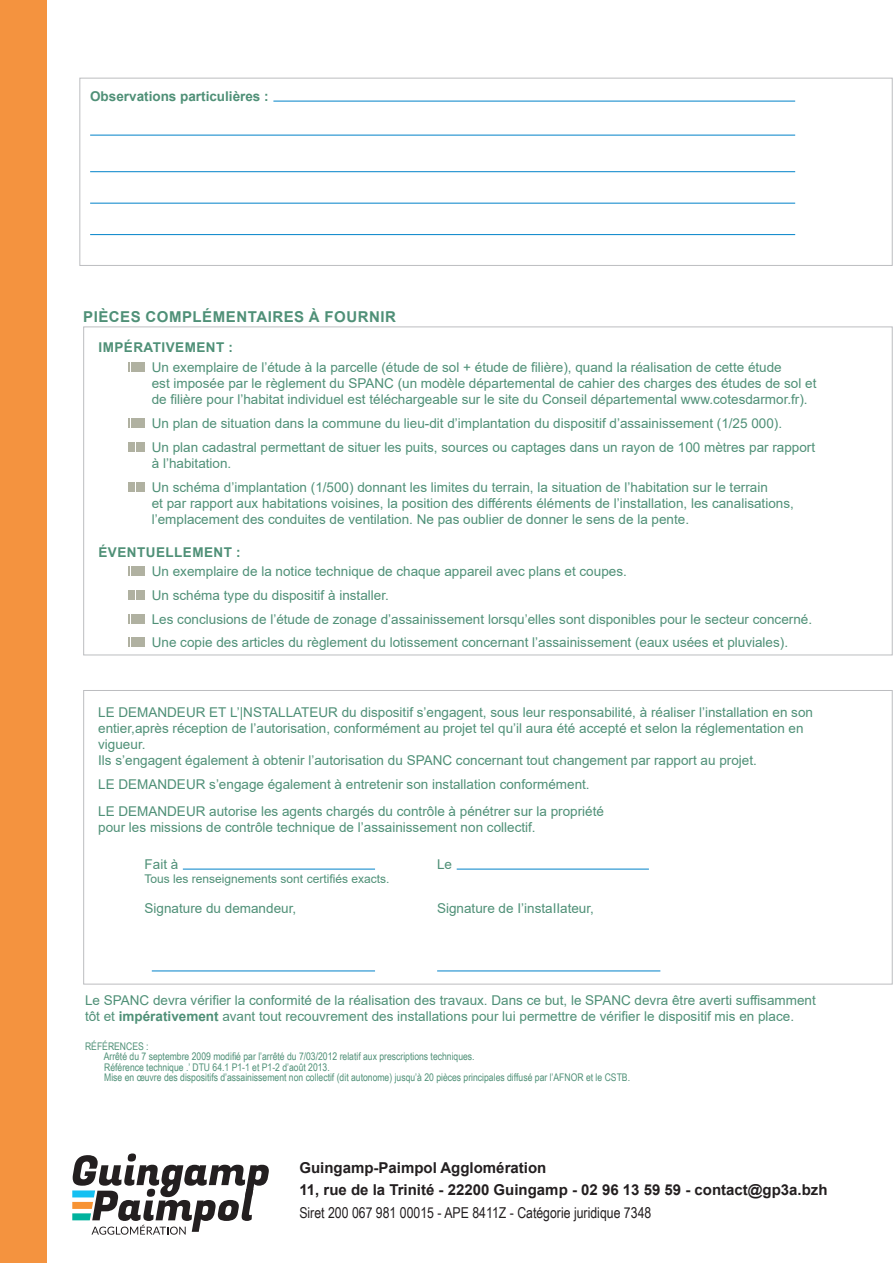
<style>
.page{position:relative;width:893px;height:1263px;background:#fff}
.page>*{position:absolute;margin:0;border:0;box-sizing:border-box;transform-origin:0 0}
.t1{font:700 15px "Arial";color:#231f20}
.t2{font:15px "Arial Narrow";color:#231f20}
.t3{font:700 15px "Arial";letter-spacing:.035em;color:#4f9077}
.t4{font:13.5px/16.2px "Arial";color:#4f9077}
.t5{font:700 13.5px "Arial";letter-spacing:.035em;color:#4f9077}
.t6{font:700 13.5px "Arial";color:#4f9077}
.t7{font:12px "Arial";color:#4f9077}
.t8{font:10.5px "Arial Narrow";color:#4f9077}
.s1{font-weight:700}
</style>
<div class="page">
<div style="left:0;top:1px;width:47px;height:1262px;background:#f4933f"></div>
<div style="left:79px;top:78px;width:814px;height:188px;border:1px solid #bcbdc0"></div>
<hr style="left:273px;top:101px;width:522px;height:1px;background:#0082c9">
<hr style="left:90px;top:135px;width:705px;height:1px;background:#0082c9">
<hr style="left:90px;top:203px;width:705px;height:1px;background:#0082c9">
<hr style="left:90px;top:171px;width:705px;height:1px;background:#0082c9">
<hr style="left:90px;top:234px;width:705px;height:1px;background:#0082c9">
<hr style="left:183px;top:869px;width:192px;height:1px;background:#0082c9">
<hr style="left:457px;top:869px;width:192px;height:1px;background:#0082c9">
<hr style="left:152px;top:970px;width:223px;height:1px;background:#0082c9">
<hr style="left:437px;top:970px;width:223px;height:1px;background:#0082c9">
<svg style="left:128px;top:362px;width:2px;height:10px"></svg>
<hr style="left:131px;top:362px;width:4px;height:10px;background:#b0b1a1">
<div style="left:136px;top:362px;width:9px;height:10px;background:#b0b1a1"></div>
<svg style="left:128px;top:418px;width:2px;height:10px"></svg>
<hr style="left:131px;top:418px;width:4px;height:10px;background:#b0b1a1">
<div style="left:136px;top:418px;width:9px;height:10px;background:#b0b1a1"></div>
<svg style="left:128px;top:442px;width:2px;height:10px"></svg>
<hr style="left:131px;top:442px;width:4px;height:10px;background:#b0b1a1">
<div style="left:136px;top:442px;width:8px;height:10px;background:#b0b1a1"></div>
<svg style="left:128px;top:482px;width:2px;height:10px"></svg>
<hr style="left:131px;top:482px;width:4px;height:10px;background:#b0b1a1">
<div style="left:136px;top:482px;width:8px;height:10px;background:#b0b1a1"></div>
<svg style="left:128px;top:637px;width:2px;height:10px"></svg>
<hr style="left:131px;top:637px;width:4px;height:10px;background:#b0b1a1">
<div style="left:136px;top:637px;width:9px;height:10px;background:#b0b1a1"></div>
<svg style="left:128px;top:614px;width:2px;height:10px"></svg>
<hr style="left:131px;top:614px;width:4px;height:10px;background:#b0b1a1">
<div style="left:136px;top:614px;width:9px;height:10px;background:#b0b1a1"></div>
<svg style="left:128px;top:590px;width:2px;height:10px"></svg>
<hr style="left:131px;top:590px;width:4px;height:10px;background:#b0b1a1">
<div style="left:136px;top:590px;width:8px;height:10px;background:#b0b1a1"></div>
<svg style="left:128px;top:566px;width:2px;height:10px"></svg>
<hr style="left:131px;top:566px;width:4px;height:10px;background:#b0b1a1">
<div style="left:136px;top:566px;width:9px;height:10px;background:#b0b1a1"></div>
<svg style="left:72px;top:1153px;width:197px;height:82px"></svg>
<p class="t6" style="left:90px;top:87px;width:180px">Observations particulières :</p>
<p class="t3" style="left:83px;top:306px;width:314px">PIÈCES COMPLÉMENTAIRES À FOURNIR</p>
<p class="t5" style="left:98px;top:337px;width:136px">IMPÉRATIVEMENT :</p>
<p class="t4" style="left:152px;top:359px;width:631px">Un exemplaire de l’étude à la parcelle (étude de sol + étude de filière), quand la réalisation de cette étude</p>
<p class="t4" style="left:152px;top:375px;width:666px">est imposée par le règlement du SPANC (un modèle départemental de cahier des charges des études de sol et de filière pour l’habitat individuel est téléchargeable sur le site du Conseil départemental www.cotesdarmor.fr).</p>
<p class="t4" style="left:152px;top:415px;width:632px">Un plan de situation dans la commune du lieu-dit d’implantation du dispositif d’assainissement (1/25 000).</p>
<p class="t4" style="left:152px;top:439px;width:665px">Un plan cadastral permettant de situer les puits, sources ou captages dans un rayon de 100 mètres par rapport</p>
<p class="t4" style="left:152px;top:455px;width:81px">à l’habitation.</p>
<p class="t4" style="left:152px;top:479px;width:618px">Un schéma d’implantation (1/500) donnant les limites du terrain, la situation de l’habitation sur le terrain</p>
<p class="t4" style="left:152px;top:495px;width:643px">et par rapport aux habitations voisines, la position des différents éléments de l’installation, les canalisations,</p>
<p class="t4" style="left:152px;top:511px;width:539px">l’emplacement des conduites de ventilation. Ne pas oublier de donner le sens de la pente.</p>
<p class="t4" style="left:152px;top:563px;width:476px">Un exemplaire de la notice technique de chaque appareil avec plans et coupes.</p>
<p class="t4" style="left:152px;top:587px;width:239px">Un schéma type du dispositif à installer.</p>
<p class="t4" style="left:152px;top:611px;width:662px">Les conclusions de l’étude de zonage d’assainissement lorsqu’elles sont disponibles pour le secteur concerné.</p>
<p class="t4" style="left:152px;top:634px;width:638px">Une copie des articles du règlement du lotissement concernant l’assainissement (eaux usées et pluviales).</p>
<p class="t5" style="left:98px;top:542px;width:144px">ÉVENTUELLEMENT :</p>
<p class="t4" style="left:98px;top:704px;width:716px">LE DEMANDEUR ET L’|NSTALLATEUR du dispositif s’engagent, sous leur responsabilité, à réaliser l’installation en son entier,après réception de l’autorisation, conformément au projet tel qu’il aura été accepté et selon la réglementation en vigueur.</p>
<p class="t4" style="left:98px;top:752px;width:660px">Ils s’engagent également à obtenir l’autorisation du SPANC concernant tout changement par rapport au projet.</p>
<p class="t4" style="left:98px;top:776px;width:493px">LE DEMANDEUR s’engage également à entretenir son installation conformément.</p>
<p class="t4" style="left:98px;top:803px;width:507px">LE DEMANDEUR autorise les agents chargés du contrôle à pénétrer sur la propriété</p>
<p class="t4" style="left:98px;top:819px;width:439px">pour les missions de contrôle technique de l’assainissement non collectif.</p>
<p class="t4" style="left:145px;top:856px;width:35px">Fait à</p>
<p class="t4" style="left:437px;top:856px;width:17px">Le</p>
<p class="t7" style="left:145px;top:871px;width:246px">Tous les renseignements sont certifiés exacts.</p>
<p class="t4" style="left:145px;top:900px;width:153px">Signature du demandeur,</p>
<p class="t4" style="left:437px;top:900px;width:158px">Signature de I’instaIIateur,</p>
<p class="t4" style="left:85px;top:992px;width:732px">Le SPANC devra vérifier la conformité de la réalisation des travaux. Dans ce but, le SPANC devra être averti suffisamment tôt et <span class="s1">impérativement</span> avant tout recouvrement des installations pour lui permettre de vérifier le dispositif mis en place.</p>
<p class="t8" style="left:85px;top:1038px;width:65px">RÉFÉRENCES :</p>
<p class="t8" style="left:104px;top:1049px;width:372px">Arrêté du 7 septembre 2009 modifié par l’arrêté du 7/03/2012 relatif aux prescriptions techniques.</p>
<p class="t8" style="left:104px;top:1059px;width:227px">Référence technique .’ DTU 64.1 P1-1 et P1-2 d’août 2013.</p>
<p class="t8" style="left:104px;top:1070px;width:527px">Mise en œuvre des dispositifs d’assainissement non collectif (dit autonome) jusqu’à 20 pièces principales diffusé par l’AFNOR et le CSTB.</p>
<p class="t1" style="left:299px;top:1157px;width:248px">Guingamp-Paimpol Agglomération</p>
<p class="t1" style="left:299px;top:1179px;width:530px">11, rue de la Trinité - 22200 Guingamp - 02 96 13 59 59 - contact@gp3a.bzh</p>
<p class="t2" style="left:299px;top:1201px;width:353px">Siret 200 067 981 00015 - APE 8411Z - Catégorie juridique 7348</p>
</div>
